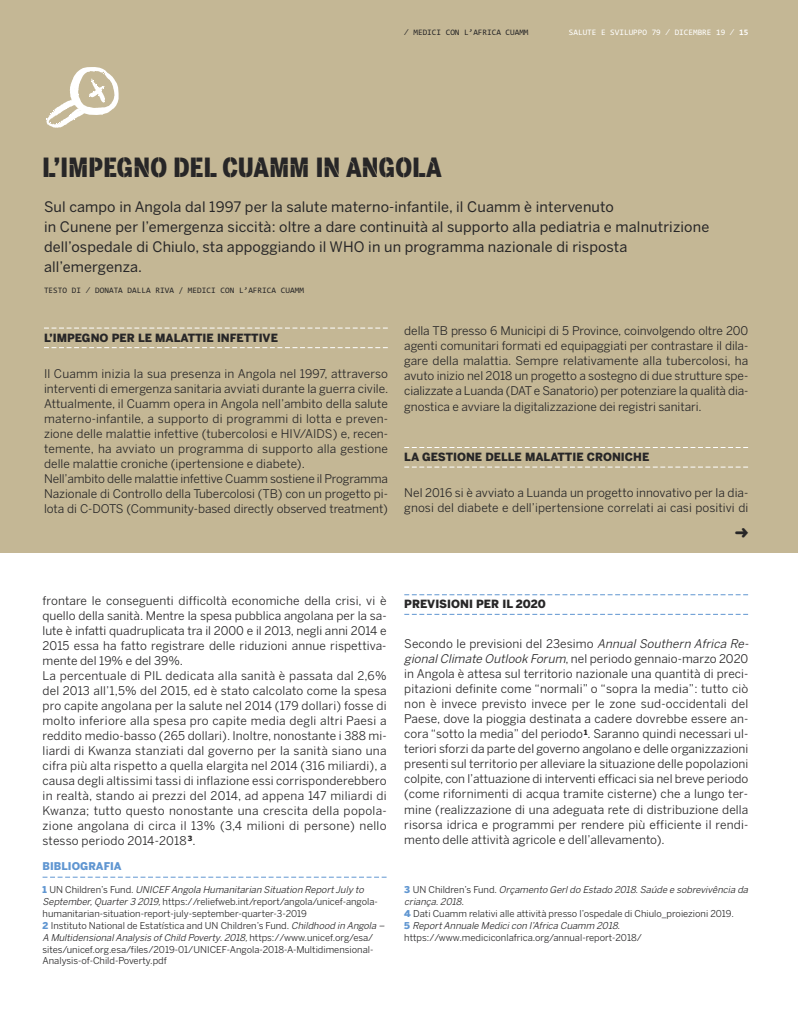
<style>
.page{position:relative;width:798px;height:1028px;background:#fff}
.page>*{position:absolute;margin:0;border:0;box-sizing:border-box;transform-origin:0 0}
.t1{font:26.25px "cuammstencil stencil";letter-spacing:.01em;color:#272627;scale:.96 1}
.t2{font:14.38px/20px "Benton Sans";letter-spacing:.01em;color:#272627}
.t3{font:11.88px/15px "Benton Sans";letter-spacing:.005em;color:#272627}
.t4{font:900 11.25px "Benton Sans";color:#272627}
.t5{font:900 10.62px "Benton Sans";color:#6096d1}
.t6{font:9.38px/11.9px "Benton Sans";color:#272627}
.t7{font:8.38px "Consolas";letter-spacing:.005em;color:#272627}
.t8{font:8.38px "Consolas";color:#fff}
.s1{font-weight:700}
.s2{font-style:italic}
.s3{font-weight:900;color:#6096d1}
</style>
<div class="page">
<div style="left:0;top:0;width:797px;height:553px;background:#c4b795"></div>
<svg style="left:44px;top:328px;width:343px;height:1px"></svg>
<svg style="left:44px;top:347px;width:343px;height:1px"></svg>
<svg style="left:404px;top:447px;width:343px;height:1px"></svg>
<svg style="left:404px;top:467px;width:343px;height:1px"></svg>
<svg style="left:46px;top:67px;width:72px;height:61px"></svg>
<svg style="left:404px;top:594px;width:343px;height:1px"></svg>
<svg style="left:404px;top:614px;width:343px;height:1px"></svg>
<svg style="left:43px;top:877px;width:343px;height:1px"></svg>
<p class="t7" style="left:404px;top:30px;width:126px">⁄ MEDICI CON L’AFRICA CUAMM</p>
<p class="t8" style="left:568px;top:30px;width:181px">SALUTE E SVILUPPO 79 ⁄ DICEMBRE 19 ⁄ <span class="s1">15</span></p>
<h1 class="t1" style="left:43px;top:152px;width:417px">L’IMPEGNO DEL CUAMM IN ANGOLA</h1>
<p class="t2" style="left:44px;top:197px;width:666px">Sul campo in Angola dal 1997 per la salute materno-infantile, il Cuamm è intervenuto<br>in Cunene per l’emergenza siccità: oltre a dare continuità al supporto alla pediatria e malnutrizione dell’ospedale di Chiulo, sta appoggiando il WHO in un programma nazionale di risposta all’emergenza.</p>
<p class="t7" style="left:44px;top:287px;width:261px">TESTO DI ⁄ DONATA DALLA RIVA / MEDICI CON L’AFRICA CUAMM</p>
<p class="t4" style="left:44px;top:331px;width:235px">L’IMPEGNO PER LE MALATTIE INFETTIVE</p>
<p class="t3" style="left:404px;top:324px;width:345px;text-align:justify">della TB presso 6 Municipi di 5 Province, coinvolgendo oltre 200 agenti comunitari formati ed equipaggiati per contrastare il dila&shy;gare della malattia. Sempre relativamente alla tubercolosi, ha avuto inizio nel 2018 un progetto a sostegno di due strutture spe&shy;cializzate a Luanda (DAT e Sanatorio) per potenziare la qualità dia&shy;gnostica e avviare la digitalizzazione dei registri sanitari.</p>
<p class="t3" style="left:44px;top:366px;width:346px">Il Cuamm inizia la sua presenza in Angola nel 1997, attraverso interventi di emergenza sanitaria avviati durante la guerra civile.<br>Attualmente, il Cuamm opera in Angola nell’ambito della salute materno-infantile, a supporto di programmi di lotta e preven&shy;zione delle malattie infettive (tubercolosi e HIV/AIDS) e, recen&shy;temente, ha avviato un programma di supporto alla gestione delle malattie croniche (ipertensione e diabete).<br>Nell’ambito delle malattie infettive Cuamm sostiene il Programma Nazionale di Controllo della Tubercolosi (TB) con un progetto pi&shy;lota di C-DOTS (Community-based directly observed treatment)</p>
<p class="t4" style="left:404px;top:451px;width:246px">LA GESTIONE DELLE MALATTIE CRONICHE</p>
<p class="t3" style="left:404px;top:486px;width:345px">Nel 2016 si è avviato a Luanda un progetto innovativo per la dia&shy;gnosi del diabete e dell’ipertensione correlati ai casi positivi di</p>
<p class="t3" style="left:43px;top:593px;width:345px">frontare le conseguenti difficoltà economiche della crisi, vi è quello della sanità. Mentre la spesa pubblica angolana per la sa&shy;lute è infatti quadruplicata tra il 2000 e il 2013, negli anni 2014 e 2015 essa ha fatto registrare delle riduzioni annue rispettiva&shy;mente del 19% e del 39%.<br>La percentuale di PIL dedicata alla sanità è passata dal 2,6% del 2013 all’1,5% del 2015, ed è stato calcolato come la spesa pro capite angolana per la salute nel 2014 (179 dollari) fosse di molto inferiore alla spesa pro capite media degli altri Paesi a reddito medio-basso (265 dollari). Inoltre, nonostante i 388 mi&shy;liardi di Kwanza stanziati dal governo per la sanità siano una cifra più alta rispetto a quella elargita nel 2014 (316 miliardi), a causa degli altissimi tassi di inflazione essi corrisponderebbero in realtà, stando ai prezzi del 2014, ad appena 147 miliardi di Kwanza; tutto questo nonostante una crescita della popola&shy;zione angolana di circa il 13% (3,4 milioni di persone) nello stesso periodo 2014-2018 <sup>3</sup>.</p>
<p class="t4" style="left:404px;top:598px;width:143px">PREVISIONI PER IL 2020</p>
<p class="t3" style="left:404px;top:637px;width:347px">Secondo le previsioni del 23esimo <span class="s2">Annual SouthernAfrica Re&shy;gionalClimateOutlookForum</span>, nel periodo gennaio-marzo 2020 in Angola è attesa sul territorio nazionale una quantità di preci&shy;pitazioni definite come “normali” o “sopra la media”: tutto ciò non è invece previsto invece per le zone sud-occidentali del Paese, dove la pioggia destinata a cadere dovrebbe essere an&shy;cora “sotto la media” del periodo <sup>1</sup>. Saranno quindi necessari ul&shy;teriori sforzi da parte del governo angolano e delle organizzazioni presenti sul territorio per alleviare la situazione delle popolazioni colpite, con l’attuazione di interventi efficaci sia nel breve periodo (come rifornimenti di acqua tramite cisterne) che a lungo ter&shy;mine (realizzazione di una adeguata rete di distribuzione della risorsa idrica e programmi per rendere più efficiente il rendi&shy;mento delle attività agricole e dell’allevamento).</p>
<p class="t5" style="left:43px;top:860px;width:80px">BIBLIOGRAFIA</p>
<p class="t6" style="left:43px;top:884px;width:345px"><span class="s3">1</span> U N C h i l d re n ’s Fu n d . <span class="s2">UNICEF Angola Humanitarian Situation Report July to September,Quarter32019,</span>https://reliefweb.int/report/angola/unicef-angola&shy;humanitarian-situation-report-july-september-quarter-3-2019<br><span class="s3">2</span> Instituto National de Estatística and UN Children’s Fund. <span class="s2">ChildhoodinAngola– A Multidensional Analysis of Child Poverty. 2018,</span> https://www.unicef.org/esa/ sites/unicef.org.esa/files/2019-01/UNICEF-Angola-2018-A-Multidimensional-Analysis-of-Child-Poverty.pdf</p>
<p class="t6" style="left:404px;top:884px;width:346px"><span class="s3">3</span> U N C h i l d re n ’s Fu n d . <span class="s2">Orçamento Gerl do Estado 2018. Saúde e sobrevivência da criança. 2018.<br></span><span class="s3">4</span> Dati Cuamm relativi alle attività presso l’ospedale di Chiulo_proiezioni 2019.<br><span class="s3">5</span> <span class="s2">Report Annuale Medici con l’Africa Cuamm 2018. </span>https://www.mediciconlafrica.org/annual-report-2018/</p>
</div>
